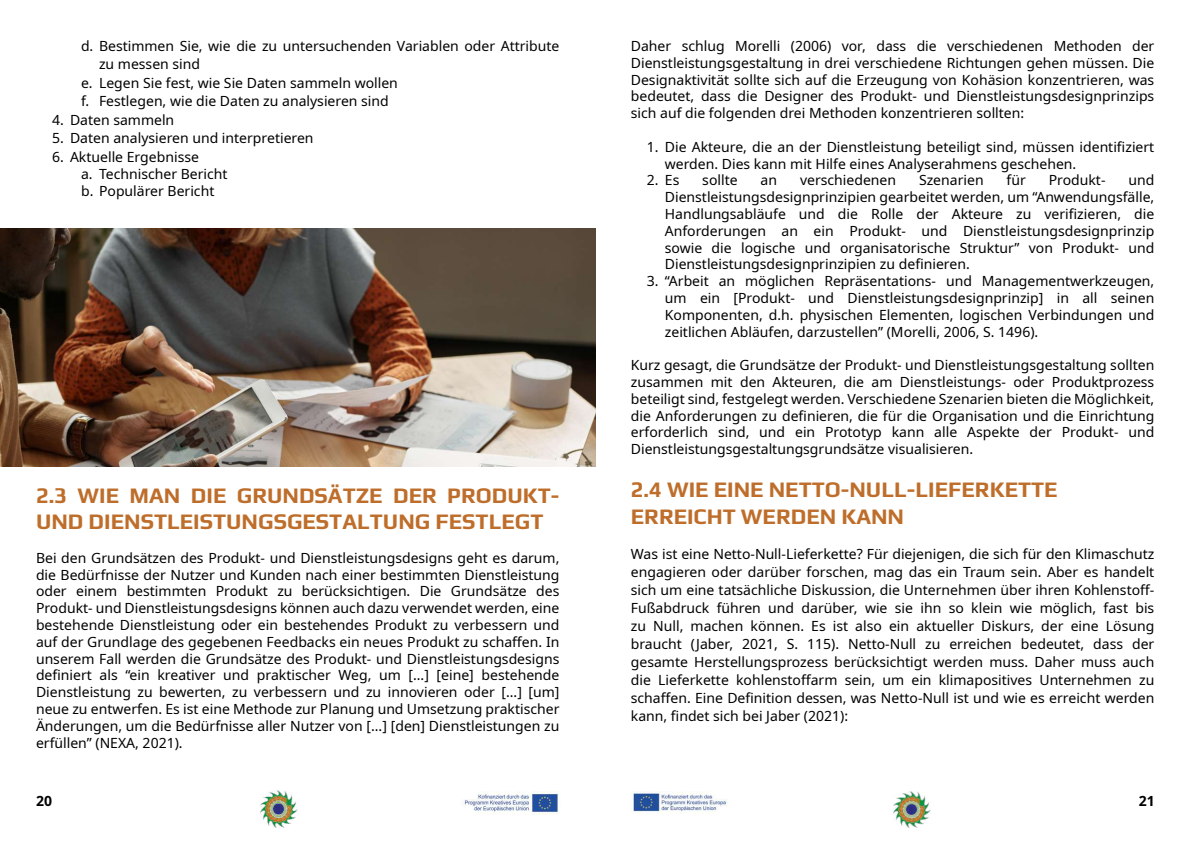
<style>
.page{position:relative;width:1191px;height:842px;background:#fff}
.page>*{position:absolute;margin:0;border:0;box-sizing:border-box;transform-origin:0 0}
.t1{font:700 22px/26.4px "Play";color:#be6e2a}
.t2{font:14px/16.8px "Noto Sans";color:#000;text-align:justify}
.t3{font:700 14px "Noto Sans";color:#000}
</style>
<div class="page">
<img style="left:631px;top:791px;width:96px;height:23px">
<img style="left:462px;top:791px;width:97px;height:23px">
<img style="left:893px;top:791px;width:37px;height:37px">
<img style="left:261px;top:791px;width:37px;height:36px">
<img style="left:0;top:228px;width:595px;height:238px">
<p class="t2" style="left:81px;top:38px;width:480px">d. Bestimmen Sie, wie die zu untersuchenden Variablen oder Attribute</p>
<p class="t2" style="left:99px;top:56px;width:103px">zu messen sind</p>
<p class="t2" style="left:81px;top:75px;width:318px">e. Legen Sie fest, wie Sie Daten sammeln wollen</p>
<p class="t2" style="left:81px;top:93px;width:309px">f. Festlegen, wie die Daten zu analysieren sind</p>
<p class="t2" style="left:52px;top:112px;width:124px">4. Daten sammeln</p>
<p class="t2" style="left:52px;top:130px;width:263px">5. Daten analysieren und interpretieren</p>
<p class="t2" style="left:81px;top:149px;width:148px;text-align:left;text-indent:-29px">6. Aktuelle Ergebnisse<br>a. Technischer Bericht b. Populärer Bericht</p>
<h1 class="t1" style="left:36px;top:480px;width:525px">2.3 WIE MAN DIE GRUNDSÄTZE DER PRODUKT-<br>UND DIENSTLEISTUNGSGESTALTUNG FESTLEGT</h1>
<p class="t2" style="left:36px;top:550px;width:525px">Bei den Grundsätzen des Produkt- und Dienstleistungsdesigns geht es darum, die Bedürfnisse der Nutzer und Kunden nach einer bestimmten Dienstleistung oder einem bestimmten Produkt zu berücksichtigen. Die Grundsätze des Produkt- und Dienstleistungsdesigns können auch dazu verwendet werden, eine bestehende Dienstleistung oder ein bestehendes Produkt zu verbessern und auf der Grundlage des gegebenen Feedbacks ein neues Produkt zu schaffen. In unserem Fall werden die Grundsätze des Produkt- und Dienstleistungsdesigns definiert als “ein kreativer und praktischer Weg, um [...] [eine] bestehende Dienstleistung zu bewerten, zu verbessern und zu innovieren oder [...] [um] neue zu entwerfen. Es ist eine Methode zur Planung und Umsetzung praktischer Änderungen, um die Bedürfnisse aller Nutzer von [...] [den] Dienstleistungen zu erfüllen” (NEXA, 2021).</p>
<p class="t2" style="left:631px;top:38px;width:525px">Daher schlug Morelli (2006) vor, dass die verschiedenen Methoden der Dienstleistungsgestaltung in drei verschiedene Richtungen gehen müssen. Die Designaktivität sollte sich auf die Erzeugung von Kohäsion konzentrieren, was bedeutet, dass die Designer des Produkt- und Dienstleistungsdesignprinzips sich auf die folgenden drei Methoden konzentrieren sollten:</p>
<p class="t2" style="left:665px;top:139px;width:491px;text-indent:-18px">1. Die Akteure, die an der Dienstleistung beteiligt sind, müssen identifiziert werden. Dies kann mit Hilfe eines Analyserahmens geschehen.</p>
<p class="t2" style="left:647px;top:172px;width:34px">2. Es</p>
<p class="t2" style="left:702px;top:172px;width:37px">sollte</p>
<p class="t2" style="left:760px;top:172px;width:18px">an</p>
<p class="t2" style="left:800px;top:172px;width:98px">verschiedenen</p>
<p class="t2" style="left:919px;top:172px;width:66px">Szenarien</p>
<p class="t2" style="left:1006px;top:172px;width:21px">für</p>
<p class="t2" style="left:1048px;top:172px;width:58px">Produkt-</p>
<p class="t2" style="left:665px;top:172px;width:491px;text-indent:463px">und Dienstleistungsdesignprinzipien gearbeitet werden, um “Anwendungsfälle, Handlungsabläufe und die Rolle der Akteure zu verifizieren, die Anforderungen an ein Produkt- und Dienstleistungsdesignprinzip sowie die logische und organisatorische Struktur” von Produkt- und Dienstleistungsdesignprinzipien zu definieren.</p>
<p class="t2" style="left:665px;top:273px;width:491px;text-indent:-18px">3. “Arbeit an möglichen Repräsentations- und Managementwerkzeugen, um ein [Produkt- und Dienstleistungsdesignprinzip] in all seinen Komponenten, d.h. physischen Elementen, logischen Verbindungen und zeitlichen Abläufen, darzustellen” (Morelli, 2006, S. 1496).</p>
<p class="t2" style="left:631px;top:357px;width:525px">Kurz gesagt, die Grundsätze der Produkt- und Dienstleistungsgestaltung sollten zusammen mit den Akteuren, die am Dienstleistungs- oder Produktprozess beteiligt sind, festgelegt werden. Verschiedene Szenarien bieten die Möglichkeit, die Anforderungen zu definieren, die für die Organisation und die Einrichtung erforderlich sind, und ein Prototyp kann alle Aspekte der Produkt- und Dienstleistungsgestaltungsgrundsätze visualisieren.</p>
<h1 class="t1" style="left:631px;top:475px;width:428px">2.4 WIE EINE NETTO-NULL-LIEFERKETTE<br>ERREICHT WERDEN KANN</h1>
<p class="t2" style="left:631px;top:545px;width:525px;line-height:18px">Was ist eine Netto-Null-Lieferkette? Für diejenigen, die sich für den Klimaschutz engagieren oder darüber forschen, mag das ein Traum sein. Aber es handelt sich um eine tatsächliche Diskussion, die Unternehmen über ihren Kohlenstoff-Fußabdruck führen und darüber, wie sie ihn so klein wie möglich, fast bis zu Null, machen können. Es ist also ein aktueller Diskurs, der eine Lösung braucht (Jaber, 2021, S. 115). Netto-Null zu erreichen bedeutet, dass der gesamte Herstellungsprozess berücksichtigt werden muss. Daher muss auch die Lieferkette kohlenstoffarm sein, um ein klimapositives Unternehmen zu schaffen. Eine Definition dessen, was Netto-Null ist und wie es erreicht werden kann, findet sich bei Jaber (2021):</p>
<p class="t3" style="left:36px;top:791px;width:18px">20</p>
<p class="t3" style="left:1139px;top:791px;width:18px">21</p>
</div>
